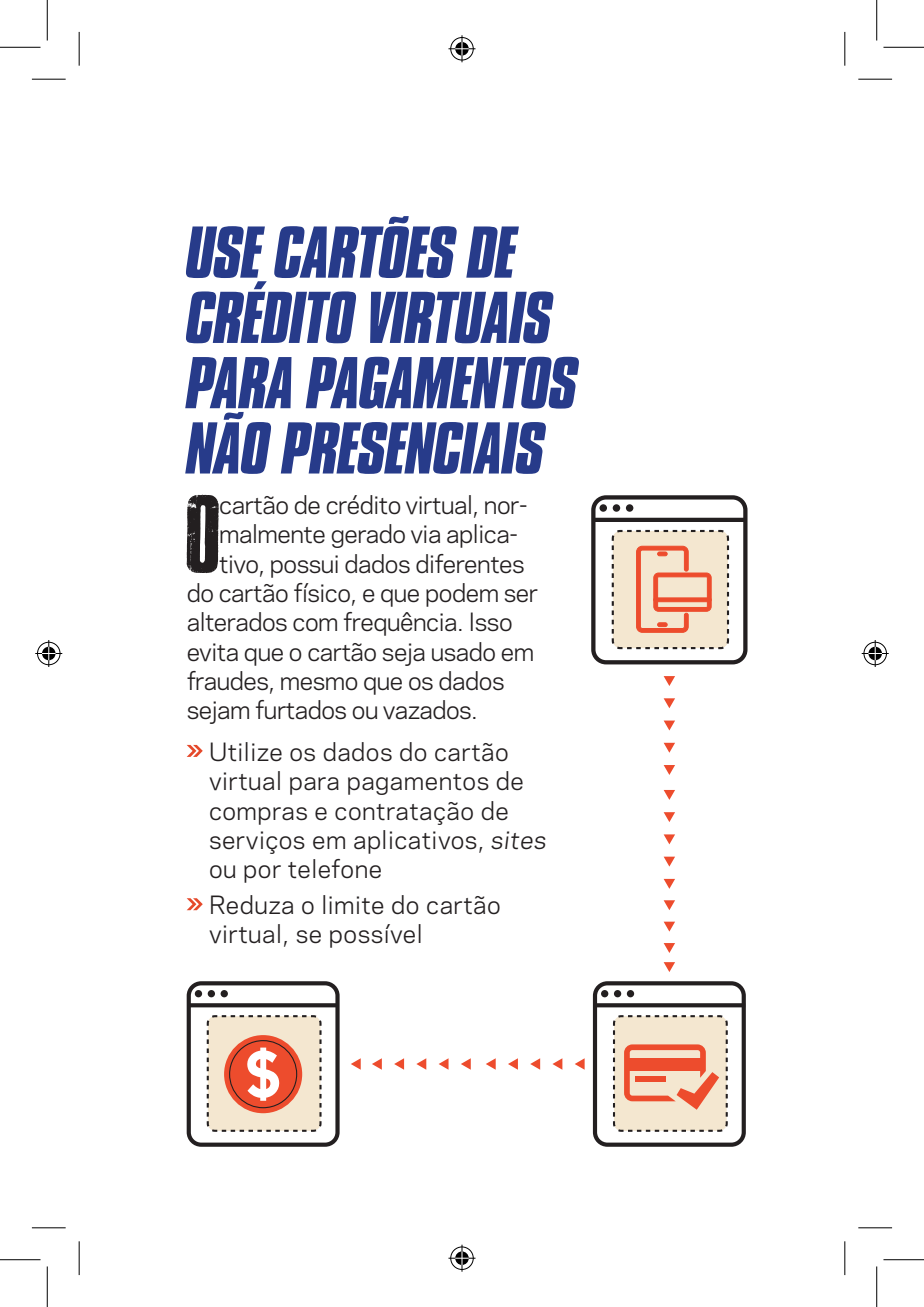
<style>
.page{position:relative;width:924px;height:1307px;background:#fff}
.page>*{position:absolute;margin:0;border:0;box-sizing:border-box;transform-origin:0 0}
.t1{font:92.92px "Cross Town";color:#231f20}
.t2{font:italic 700 63px/65.2px "Compacta BT";letter-spacing:-.02em;color:#273b8a}
.t3{font:23.62px "Galaxie Polaris";letter-spacing:-.02em;color:#231f20}
.t4{font:23.62px/29.2px "Galaxie Polaris";letter-spacing:.02em;color:#231f20}
.s1{font-style:italic}
</style>
<div class="page">
<svg style="left:187px;top:745px;width:16px;height:12px"></svg>
<svg style="left:187px;top:898px;width:16px;height:12px"></svg>
<div style="left:187px;top:981px;width:152px;height:165px;border:4px solid #231f20;border-radius:12px"></div>
<svg style="left:188px;top:1003px;width:151px;height:4px"></svg>
<div style="left:195px;top:990px;width:7px;height:7px;background:#231f20;border-radius:50%"></div>
<div style="left:208px;top:990px;width:7px;height:7px;background:#231f20;border-radius:50%"></div>
<div style="left:221px;top:990px;width:7px;height:7px;background:#231f20;border-radius:50%"></div>
<svg style="left:206px;top:1015px;width:116px;height:117px;background:#e8b6a0"></svg>
<div style="left:591px;top:495px;width:156px;height:169px;border:4px solid #231f20;border-radius:13px"></div>
<div style="left:592px;top:517px;width:155px;height:5px;background:#231f20"></div>
<div style="left:599px;top:504px;width:8px;height:7px;background:#231f20;border-radius:50%"></div>
<div style="left:612px;top:504px;width:8px;height:7px;background:#231f20;border-radius:50%"></div>
<div style="left:626px;top:504px;width:7px;height:7px;background:#231f20;border-radius:50%"></div>
<svg style="left:611px;top:529px;width:119px;height:121px;background:#ecccb6"></svg>
<hr style="left:654px;top:598px;width:57px;height:3px;background:#ed4c2d;border-radius:2px">
<div style="left:653px;top:597px;width:58px;height:5px;border:1px solid #ed4c2d;border-radius:2px"></div>
<div style="left:593px;top:981px;width:153px;height:165px;border:4px solid #231f20;border-radius:12px"></div>
<svg style="left:594px;top:1003px;width:151px;height:4px"></svg>
<div style="left:601px;top:990px;width:7px;height:7px;background:#231f20;border-radius:50%"></div>
<div style="left:614px;top:990px;width:7px;height:7px;background:#231f20;border-radius:50%"></div>
<div style="left:627px;top:990px;width:7px;height:7px;background:#231f20;border-radius:50%"></div>
<svg style="left:613px;top:1015px;width:115px;height:117px;background:#ebc1aa"></svg>
<svg style="left:663px;top:742px;width:12px;height:10px"></svg>
<svg style="left:663px;top:698px;width:12px;height:10px"></svg>
<svg style="left:663px;top:676px;width:12px;height:10px"></svg>
<svg style="left:663px;top:765px;width:12px;height:10px"></svg>
<svg style="left:663px;top:720px;width:12px;height:10px"></svg>
<svg style="left:663px;top:856px;width:12px;height:10px"></svg>
<svg style="left:663px;top:812px;width:12px;height:10px"></svg>
<svg style="left:663px;top:790px;width:12px;height:9px"></svg>
<svg style="left:663px;top:878px;width:12px;height:10px"></svg>
<svg style="left:663px;top:834px;width:12px;height:10px"></svg>
<svg style="left:508px;top:1058px;width:10px;height:11px"></svg>
<svg style="left:552px;top:1058px;width:10px;height:11px"></svg>
<svg style="left:575px;top:1058px;width:9px;height:11px"></svg>
<svg style="left:486px;top:1058px;width:10px;height:11px"></svg>
<svg style="left:530px;top:1058px;width:10px;height:11px"></svg>
<svg style="left:394px;top:1058px;width:10px;height:11px"></svg>
<svg style="left:439px;top:1058px;width:9px;height:11px"></svg>
<svg style="left:461px;top:1058px;width:10px;height:11px"></svg>
<svg style="left:372px;top:1058px;width:10px;height:11px"></svg>
<svg style="left:416px;top:1058px;width:10px;height:11px"></svg>
<svg style="left:663px;top:900px;width:12px;height:10px"></svg>
<svg style="left:663px;top:921px;width:12px;height:10px"></svg>
<svg style="left:663px;top:943px;width:12px;height:9px"></svg>
<svg style="left:663px;top:962px;width:12px;height:10px"></svg>
<svg style="left:351px;top:1058px;width:10px;height:11px"></svg>
<hr style="left:32px;top:79px;width:34px;height:1px;background:#000">
<hr style="left:858px;top:79px;width:34px;height:1px;background:#000">
<hr style="left:32px;top:1227px;width:34px;height:1px;background:#000">
<hr style="left:858px;top:1227px;width:34px;height:1px;background:#000">
<hr style="left:79px;top:32px;width:1px;height:34px;background:#000">
<hr style="left:79px;top:1241px;width:1px;height:33px;background:#000">
<hr style="left:844px;top:32px;width:1px;height:34px;background:#000">
<hr style="left:844px;top:1241px;width:1px;height:33px;background:#000">
<hr style="left:0;top:47px;width:40px;height:1px;background:#000">
<hr style="left:883px;top:47px;width:41px;height:1px;background:#000">
<hr style="left:0;top:1259px;width:40px;height:1px;background:#000">
<hr style="left:883px;top:1259px;width:41px;height:1px;background:#000">
<hr style="left:47px;top:0;width:1px;height:41px;background:#000">
<hr style="left:47px;top:1266px;width:1px;height:40px;background:#000">
<hr style="left:876px;top:0;width:1px;height:41px;background:#000">
<hr style="left:876px;top:1266px;width:1px;height:40px;background:#000">
<svg style="left:448px;top:35px;width:27px;height:27px"></svg>
<svg style="left:448px;top:1244px;width:27px;height:27px"></svg>
<svg style="left:35px;top:640px;width:27px;height:27px"></svg>
<svg style="left:861px;top:640px;width:27px;height:27px"></svg>
<p class="t2" style="left:187px;top:221px;width:393px">USE CARTÕES DE<br>CRÉDITO VIRTUAIS<br>PARA PAGAMENTOS<br>NÃO PRESENCIAIS</p>
<p class="t1" style="left:187px;top:494px;width:36px">O</p>
<p class="t3" style="left:219px;top:487px;width:310px">cartão de crédito virtual, nor-</p>
<p class="t3" style="left:219px;top:516px;width:300px">malmente gerado via aplica-</p>
<p class="t3" style="left:219px;top:546px;width:307px">tivo, possui dados diferentes</p>
<p class="t3" style="left:187px;top:575px;width:353px">do cartão físico, e que podem ser</p>
<p class="t3" style="left:187px;top:604px;width:327px">alterados com frequência. Isso</p>
<p class="t3" style="left:187px;top:633px;width:349px">evita que o cartão seja usado em</p>
<p class="t3" style="left:187px;top:663px;width:319px">fraudes, mesmo que os dados</p>
<p class="t3" style="left:187px;top:692px;width:293px">sejam furtados ou vazados.</p>
<p class="t4" style="left:209px;top:736px;width:339px">Utilize os dados do cartão virtual para pagamentos de compras e contratação de serviços em aplicativos, <span class="s1">sites </span>ou por telefone</p>
<p class="t4" style="left:209px;top:888px;width:293px">Reduza o limite do cartão virtual, se possível</p>
</div>
